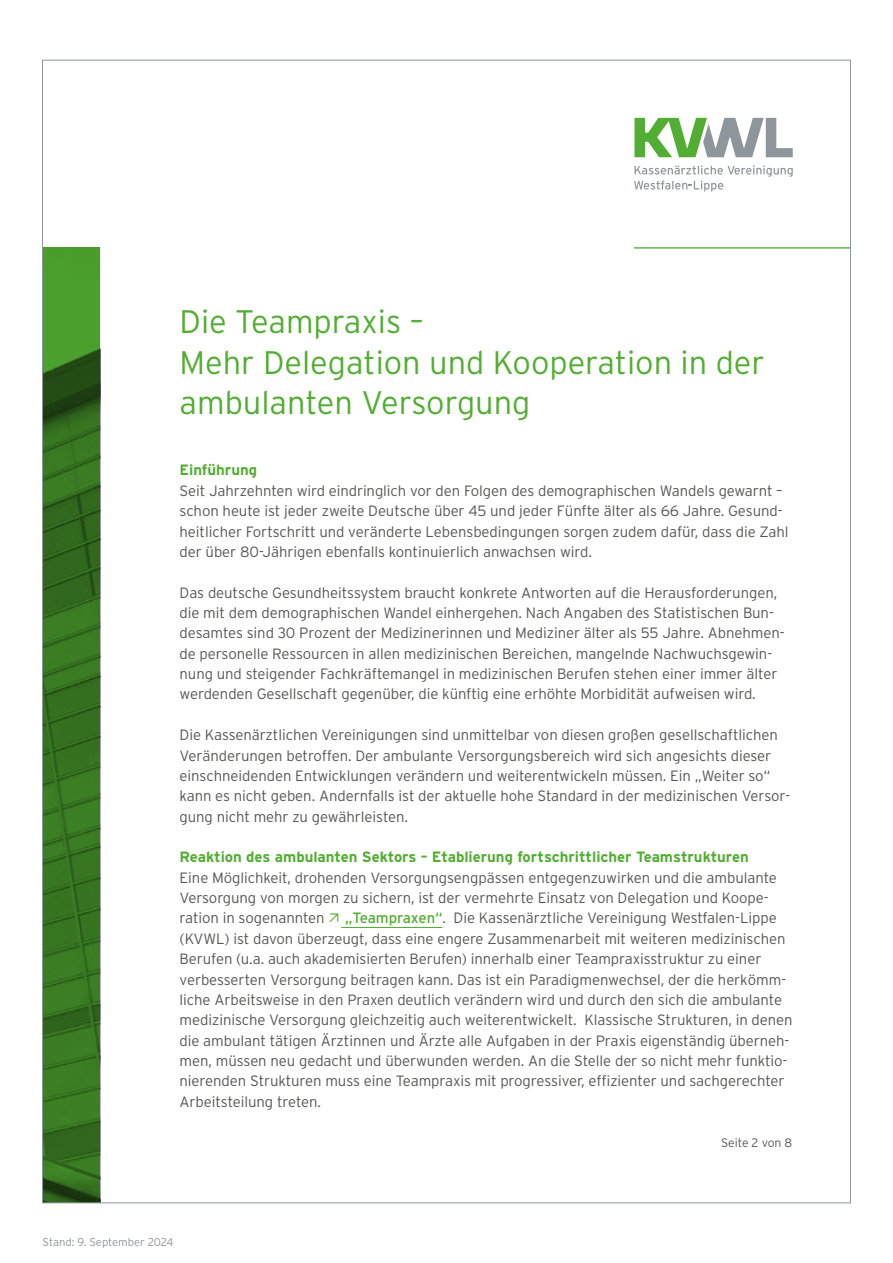
<style>
.page{position:relative;width:893px;height:1263px;background:#fff}
.page>*{position:absolute;margin:0;border:0;box-sizing:border-box;transform-origin:0 0}
.t1{font:300 32.55px/40.7px "Interstate";color:#52ae32}
.t2{font:300 15px/20.4px "Interstate";letter-spacing:-.005em;color:#575756}
.t3{font:700 15px "Interstate";color:#52ae32}
.t4{font:300 12.15px "Interstate";letter-spacing:-.01em;color:#575756}
.t5{font:300 11.25px "Interstate";letter-spacing:-.005em;color:#8e969c}
.s1{font-weight:400;color:#52ae32}
</style>
<div class="page">
<hr style="left:341px;top:927px;width:101px;height:1px;background:#52ae32">
<img style="left:44px;top:247px;width:56px;height:954px">
<svg style="left:634px;top:165px;width:159px;height:27px"></svg>
<svg style="left:634px;top:118px;width:159px;height:39px"></svg>
<hr style="left:634px;top:247px;width:216px;height:2px;background:#52ae32">
<h1 class="t1" style="left:180px;top:301px;width:587px">Die Teampraxis –<br>Mehr Delegation und Kooperation in der ambulanten Versorgung</h1>
<p class="t3" style="left:180px;top:461px;width:79px">Einführung</p>
<p class="t2" style="left:180px;top:480px;width:610px">Seit Jahrzehnten wird eindringlich vor den Folgen des demographischen Wandels gewarnt – schon heute ist jeder zweite Deutsche über 45 und jeder Fünfte älter als 66 Jahre. Gesund&shy;heitlicher Fortschritt und veränderte Lebensbedingungen sorgen zudem dafür, dass die Zahl der über 80-Jährigen ebenfalls kontinuierlich anwachsen wird.</p>
<p class="t2" style="left:180px;top:582px;width:607px">Das deutsche Gesundheitssystem braucht konkrete Antworten auf die Herausforderungen, die mit dem demographischen Wandel einhergehen. Nach Angaben des Statistischen Bun&shy;desamtes sind 30 Prozent der Medizinerinnen und Mediziner älter als 55 Jahre. Abnehmen&shy;de personelle Ressourcen in allen medizinischen Bereichen, mangelnde Nachwuchsgewin&shy;nung und steigender Fachkräftemangel in medizinischen Berufen stehen einer immer älter werdenden Gesellschaft gegenüber, die künftig eine erhöhte Morbidität aufweisen wird.</p>
<p class="t2" style="left:180px;top:725px;width:612px">Die Kassenärztlichen Vereinigungen sind unmittelbar von diesen großen gesellschaftlichen Veränderungen betroffen. Der ambulante Versorgungsbereich wird sich angesichts dieser einschneidenden Entwicklungen verändern und weiterentwickeln müssen. Ein „Weiter so“ kann es nicht geben. Andernfalls ist der aktuelle hohe Standard in der medizinischen Versor&shy;gung nicht mehr zu gewährleisten.</p>
<p class="t3" style="left:180px;top:848px;width:571px">Reaktion des ambulanten Sektors – Etablierung fortschrittlicher Teamstrukturen</p>
<p class="t2" style="left:180px;top:867px;width:599px">Eine Möglichkeit, drohenden Versorgungsengpässen entgegenzuwirken und die ambulante<br>Versorgung von morgen zu sichern, ist der vermehrte Einsatz von Delegation und Koope&shy;ration in sogenannten</p>
<p class="t2" style="left:180px;top:908px;width:615px;text-indent:166px"><span class="s1">„Teampraxen“</span>. Die Kassenärztliche Vereinigung Westfalen-Lippe (KVWL) ist davon überzeugt, dass eine engere Zusammenarbeit mit weiteren medizinischen Berufen (u.a. auch akademisierten Berufen) innerhalb einer Teampraxisstruktur zu einer verbesserten Versorgung beitragen kann. Das ist ein Paradigmenwechsel, der die herkömm&shy;liche Arbeitsweise in den Praxen deutlich verändern wird und durch den sich die ambulante medizinische Versorgung gleichzeitig auch weiterentwickelt. Klassische Strukturen, in denen die ambulant tätigen Ärztinnen und Ärzte alle Aufgaben in der Praxis eigenständig überneh&shy;men, müssen neu gedacht und überwunden werden. An die Stelle der so nicht mehr funktio&shy;nierenden Strukturen muss eine Teampraxis mit progressiver, effizienter und sachgerechter Arbeitsteilung treten.</p>
<p class="t5" style="left:43px;top:1235px;width:133px">Stand: 9. September 2024</p>
<p class="t4" style="left:721px;top:1136px;width:73px">Seite 2 von 8</p>
</div>
